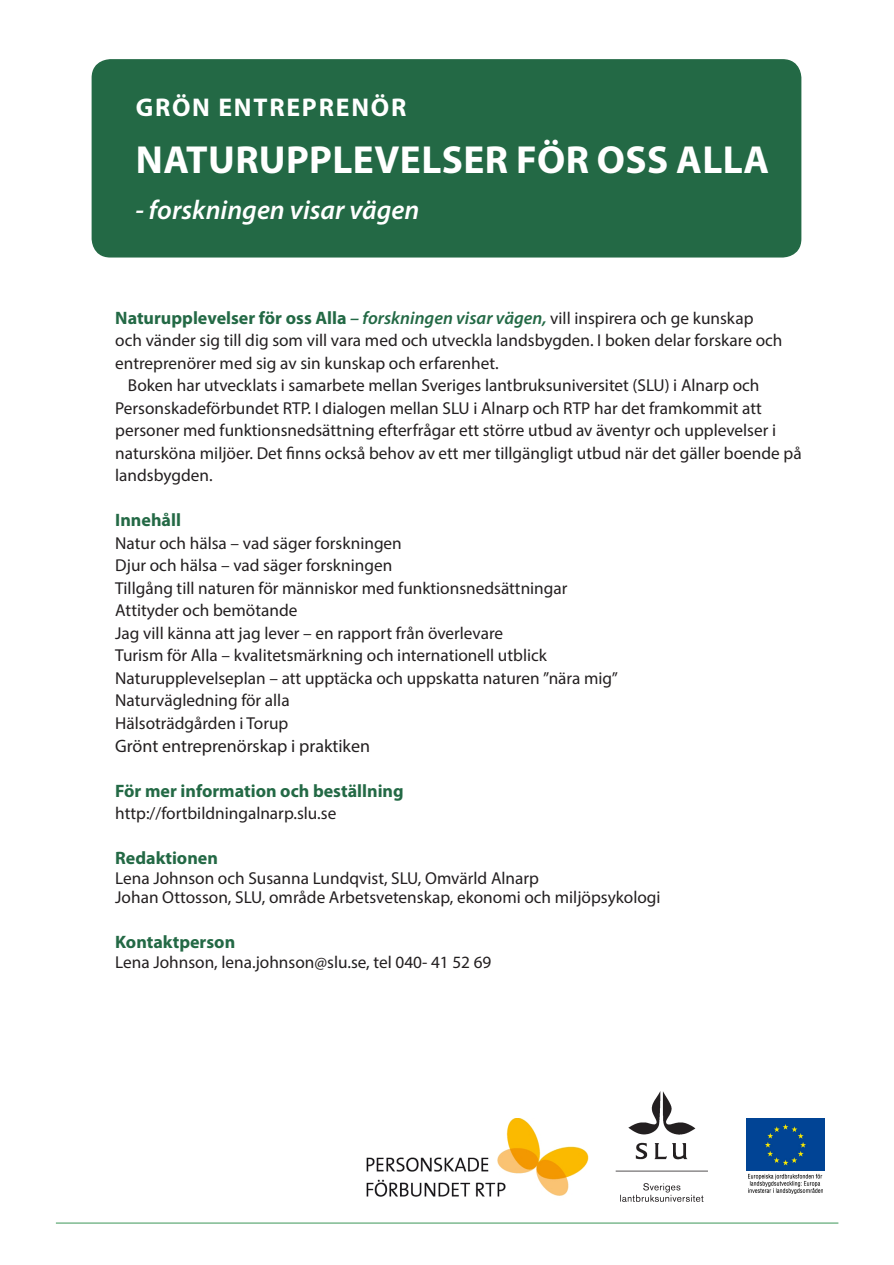
<style>
.page{position:relative;width:894px;height:1265px;background:#fff}
.page>*{position:absolute;margin:0;border:0;box-sizing:border-box;transform-origin:0 0}
.t1{font:700 39.3px "Myriad Pro";letter-spacing:.01em;color:#fff}
.t2{font:italic 600 27px "Myriad Pro";color:#fff}
.t3{font:700 25.65px "Myriad Pro";letter-spacing:.07em;color:#fff}
.t4{font:700 18px "Myriad Pro";color:#236945}
.t5{font:18px "Myriad Pro";color:#231f20}
.t6{font:17.25px/22.5px "Myriad Pro";color:#231f20}
.s1{font-weight:600;font-style:italic}
.s2{font-weight:400;font-size:17.25px;color:#231f20}
</style>
<div class="page">
<div style="left:92px;top:60px;width:708px;height:197px;background:#236945;border-radius:18px"></div>
<div style="left:92px;top:59px;width:709px;height:198px;border:2px solid #236945;border-radius:18px"></div>
<hr style="left:56px;top:1222px;width:782px;height:1px;background:#7db98f">
<img style="left:615px;top:1091px;width:93px;height:111px">
<img style="left:748px;top:1170px;width:74px;height:23px">
<div style="left:746px;top:1118px;width:78px;height:52px;background:#014495"></div>
<img style="left:366px;top:1118px;width:222px;height:79px">
<h3 class="t3" style="left:136px;top:93px;width:272px">GRÖN ENTREPRENÖR</h3>
<h1 class="t1" style="left:136px;top:137px;width:635px">NATURUPPLEVELSER FÖR OSS ALLA</h1>
<h2 class="t2" style="left:135px;top:193px;width:285px">- forskningen visar vägen</h2>
<p class="t4" style="left:115px;top:308px;width:639px">Naturupplevelser för oss Alla <span class="s1">– forskningen visar vägen,</span> <span class="s2">vill inspirera och ge kunskap</span></p>
<p class="t6" style="left:115px;top:329px;width:668px">och vänder sig till dig som vill vara med och utveckla landsbygden. I boken delar forskare och entreprenörer med sig av sin kunskap och erfarenhet.</p>
<p class="t6" style="left:115px;top:374px;width:687px;text-indent:13px">Boken har utvecklats i samarbete mellan Sveriges lantbruksuniversitet (SLU) i Alnarp och Personskadeförbundet RTP. I dialogen mellan SLU i Alnarp och RTP har det framkommit att personer med funktionsnedsättning efterfrågar ett större utbud av äventyr och upplevelser i natursköna miljöer. Det finns också behov av ett mer tillgängligt utbud när det gäller boende på landsbygden.</p>
<p class="t4" style="left:115px;top:510px;width:67px">Innehåll</p>
<p class="t6" style="left:115px;top:531px;width:504px">Natur och hälsa – vad säger forskningen<br>Djur och hälsa – vad säger forskningen<br>Tillgång till naturen för människor med funktionsnedsättningar Attityder och bemötande<br>Jag vill känna att jag lever – en rapport från överlevare<br>Turism för Alla – kvalitetsmärkning och internationell utblick Naturupplevelseplan – att upptäcka och uppskatta naturen ”nära mig” Naturvägledning för alla<br>Hälsoträdgården i Torup</p>
<p class="t5" style="left:115px;top:734px;width:256px">Grönt entreprenörskap i praktiken</p>
<p class="t4" style="left:115px;top:780px;width:290px">För mer information och beställning</p>
<p class="t6" style="left:115px;top:801px;width:222px">http://fortbildningalnarp.slu.se</p>
<p class="t4" style="left:115px;top:848px;width:104px">Redaktionen</p>
<p class="t6" style="left:115px;top:867px;width:546px;line-height:19.5px">Lena Johnson och Susanna Lundqvist, SLU, Omvärld Alnarp<br>Johan Ottosson, SLU, område Arbetsvetenskap, ekonomi och miljöpsykologi</p>
<p class="t4" style="left:115px;top:932px;width:121px">Kontaktperson</p>
<p class="t6" style="left:115px;top:950px;width:377px">Lena Johnson, lena.johnson@slu.se, tel 040- 41 52 69</p>
</div>
